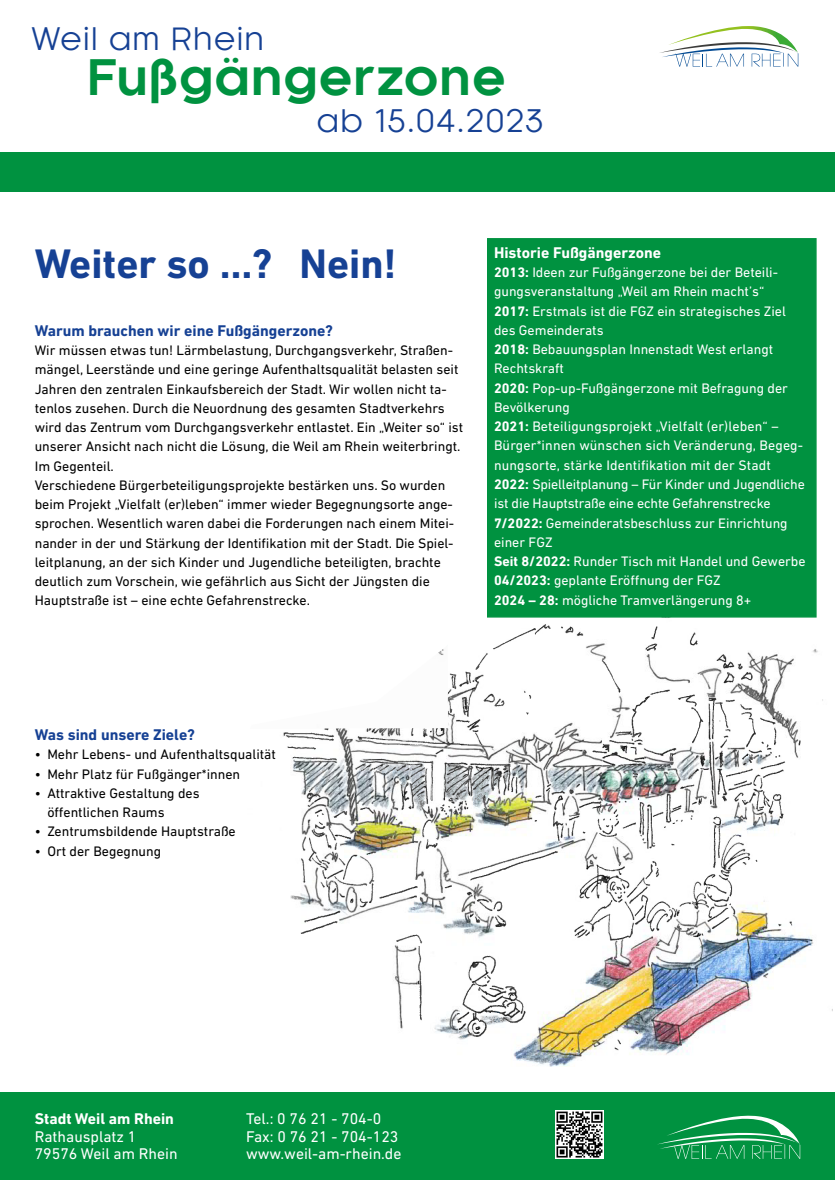
<style>
.page{position:relative;width:835px;height:1180px;background:#fff}
.page>*{position:absolute;margin:0;border:0;box-sizing:border-box;transform-origin:0 0}
.t1{font:700 47.74px "Kaleko 105";letter-spacing:.02em;color:#009240}
.t2{font:700 42px "DIN Next LT Pro";color:#164194}
.t3{font:30.38px "Kaleko 105";letter-spacing:.06em;color:#164194}
.t4{font:15.75px/17.1px "DIN Next LT Pro";color:#fff}
.t5{font:700 15.75px "DIN Next LT Pro";color:#164194}
.t6{font:700 15.75px "DIN Next LT Pro";color:#fff}
.t7{font:14px/19.2px "DIN Next LT Pro";color:#000}
.t8{font:14px/19.2px "DIN Next LT Pro";color:#fff}
.s1{font-weight:700}
</style>
<div class="page">
<div style="left:0;top:1092px;width:834px;height:88px;background:#009240"></div>
<img style="left:300px;top:605px;width:523px;height:461px">
<div style="left:0;top:152px;width:834px;height:40px;background:#009240"></div>
<svg style="left:657px;top:1115px;width:143px;height:43px"></svg>
<svg style="left:660px;top:26px;width:138px;height:41px"></svg>
<div style="left:487px;top:238px;width:329px;height:379px;background:#009240;border:1px solid #009240"></div>
<svg style="left:283px;top:605px;width:203px;height:312px"></svg>
<img style="left:555px;top:1110px;width:48px;height:48px">
<h3 class="t3" style="left:31px;top:22px;width:234px">Weil am Rhein</h3>
<h1 class="t1" style="left:88px;top:50px;width:419px">Fußgängerzone</h1>
<h3 class="t3" style="left:317px;top:104px;width:228px">ab 15.04.2023</h3>
<h2 class="t2" style="left:35px;top:239px;width:363px">Weiter so …? Nein!</h2>
<p class="t5" style="left:35px;top:321px;width:299px">Warum brauchen wir eine Fußgängerzone?</p>
<p class="t7" style="left:35px;top:340px;width:430px">Wir müssen etwas tun! Lärmbelastung, Durchgangsverkehr, Straßen&shy;mängel, Leerstände und eine geringe Aufenthaltsqualität belasten seit Jahren den zentralen Einkaufsbereich der Stadt. Wir wollen nicht ta&shy;tenlos zusehen. Durch die Neuordnung des gesamten Stadtverkehrs wird das Zentrum vom Durchgangsverkehr entlastet. Ein „Weiter so“ ist unserer Ansicht nach nicht die Lösung, die Weil am Rhein weiterbringt.<br>Im Gegenteil.<br>Verschiedene Bürgerbeteiligungsprojekte bestärken uns. So wurden beim Projekt „Vielfalt (er)leben“ immer wieder Begegnungsorte ange&shy;sprochen. Wesentlich waren dabei die Forderungen nach einem Mitei&shy;nander in der und Stärkung der Identifikation mit der Stadt. Die Spiel&shy;leitplanung, an der sich Kinder und Jugendliche beteiligten, brachte deutlich zum Vorschein, wie gefährlich aus Sicht der Jüngsten die Hauptstraße ist – eine echte Gefahrenstrecke.</p>
<p class="t6" style="left:494px;top:243px;width:168px">Historie Fußgängerzone</p>
<p class="t8" style="left:494px;top:263px;width:313px"><span class="s1">2013:</span> Ideen zur Fußgängerzone bei der Beteili&shy;gungsveranstaltung „Weil am Rhein macht’s“<br><span class="s1">2017:</span> Erstmals ist die FGZ ein strategisches Ziel des Gemeinderats<br><span class="s1">2018:</span> Bebauungsplan Innenstadt West erlangt Rechtskraft<br><span class="s1">2020:</span> Pop-up-Fußgängerzone mit Befragung der Bevölkerung<br><span class="s1">2021:</span> Beteiligungsprojekt „Vielfalt (er)leben“ – Bürger*innen wünschen sich Veränderung, Begeg&shy;nungsorte, stärke Identifikation mit der Stadt <span class="s1">2022:</span> Spielleitplanung – Für Kinder und Jugendliche ist die Hauptstraße eine echte Gefahrenstrecke <span class="s1">7/2022:</span> Gemeinderatsbeschluss zur Einrichtung einer FGZ<br><span class="s1">Seit 8/2022:</span> Runder Tisch mit Handel und Gewerbe <span class="s1">04/2023:</span> geplante Eröffnung der FGZ<br><span class="s1">2024 – 28:</span> mögliche Tramverlängerung 8+</p>
<p class="t5" style="left:35px;top:725px;width:161px">Was sind unsere Ziele?</p>
<p class="t7" style="left:35px;top:745px;width:243px">• Mehr Lebens- und Aufenthaltsqualität</p>
<p class="t7" style="left:35px;top:764px;width:207px">• Mehr Platz für Fußgänger*innen</p>
<p class="t7" style="left:47px;top:783px;width:154px;text-indent:-13px">• Attraktive Gestaltung des öffentlichen Raums</p>
<p class="t7" style="left:35px;top:822px;width:202px">• Zentrumsbildende Hauptstraße</p>
<p class="t7" style="left:35px;top:841px;width:128px">• Ort der Begegnung</p>
<p class="t6" style="left:35px;top:1110px;width:141px">Stadt Weil am Rhein</p>
<p class="t4" style="left:35px;top:1127px;width:144px">Rathausplatz 1<br>79576 Weil am Rhein</p>
<p class="t4" style="left:246px;top:1110px;width:157px">Tel.: 0 76 21 - 704-0<br>Fax: 0 76 21 - 704-123 www.weil-am-rhein.de</p>
</div>
